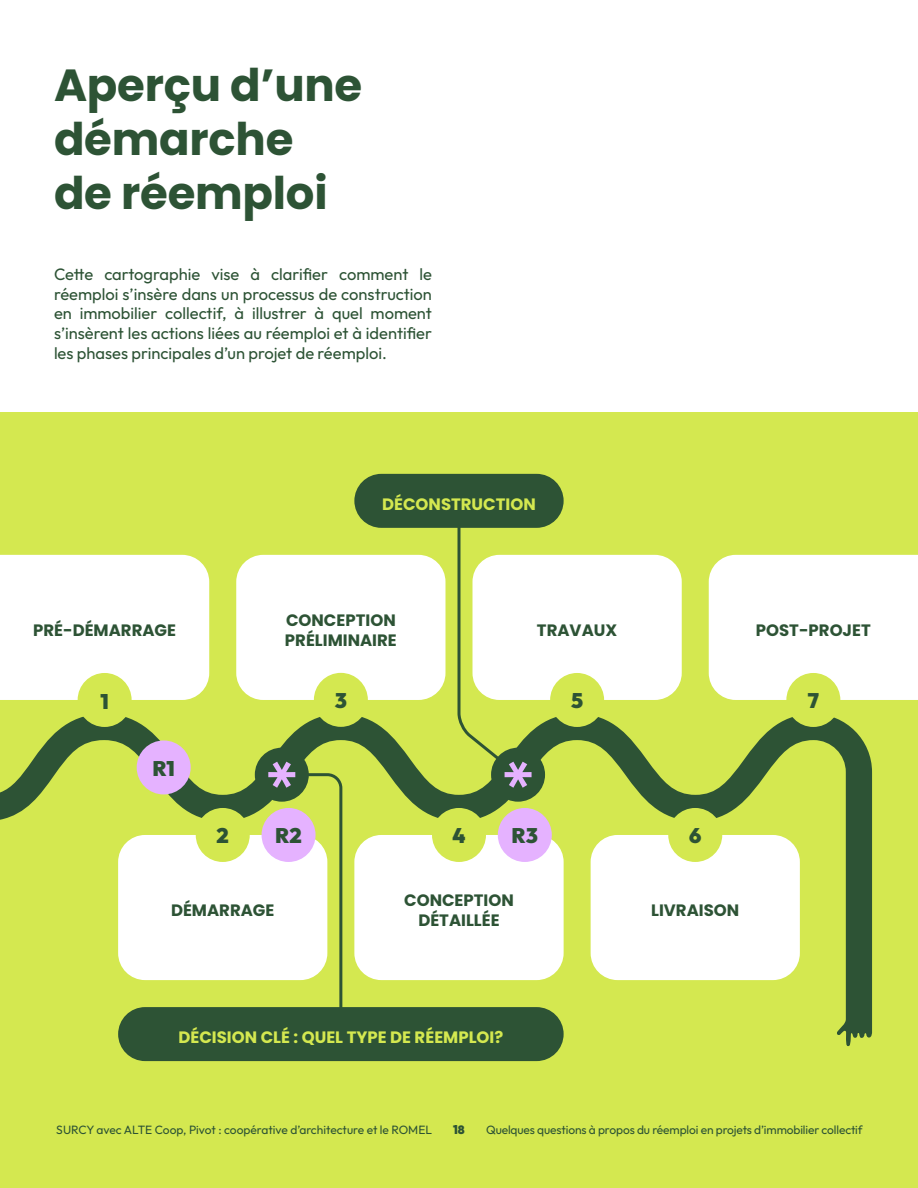
<style>
.page{position:relative;width:918px;height:1188px;background:#fff}
.page>*{position:absolute;margin:0;border:0;box-sizing:border-box;transform-origin:0 0}
.t1{font:700 45px/54px "Poppins";letter-spacing:-.005em;color:#2d5335}
.t2{font:900 21px "Outfit";color:#2d5335}
.t3{font:16.5px/19.8px "Outfit";color:#2d5335;text-align:justify}
.t4{font:700 16.5px/19.8px "Poppins";color:#2d5335}
.t5{font:700 16.5px "Poppins";color:#d4e850}
.t6{font:12px "Outfit";letter-spacing:-.01em;color:#2d5335}
.t7{font:900 12px "Outfit";color:#2d5335}
</style>
<div class="page">
<div style="left:0;top:413px;width:918px;height:775px;background:#d4e850"></div>
<div style="left:472px;top:555px;width:210px;height:145px;background:#fff;border-radius:27px"></div>
<div style="left:709px;top:555px;width:209px;height:145px;background:#fff"></div>
<div style="left:0;top:555px;width:209px;height:145px;background:#fff"></div>
<div style="left:236px;top:555px;width:210px;height:145px;background:#fff;border-radius:27px"></div>
<svg style="left:0;top:716px;width:872px;height:330px"></svg>
<div style="left:78px;top:673px;width:54px;height:54px;background:#d4e850;border-radius:50%"></div>
<div style="left:137px;top:740px;width:54px;height:54px;background:#e5b2ff;border-radius:50%"></div>
<div style="left:262px;top:808px;width:54px;height:54px;background:#e5b2ff;border-radius:50%"></div>
<div style="left:498px;top:808px;width:54px;height:54px;background:#e5b2ff;border-radius:50%"></div>
<div style="left:196px;top:808px;width:54px;height:54px;background:#d4e850;border-radius:50%"></div>
<div style="left:432px;top:808px;width:54px;height:54px;background:#d4e850;border-radius:50%"></div>
<div style="left:668px;top:808px;width:54px;height:54px;background:#d4e850;border-radius:50%"></div>
<div style="left:314px;top:673px;width:54px;height:54px;background:#d4e850;border-radius:50%"></div>
<div style="left:550px;top:673px;width:54px;height:54px;background:#d4e850;border-radius:50%"></div>
<div style="left:786px;top:673px;width:54px;height:54px;background:#d4e850;border-radius:50%"></div>
<div style="left:255px;top:748px;width:54px;height:54px;background:#2d5335;border-radius:50%"></div>
<svg style="left:268px;top:762px;width:84px;height:245px"></svg>
<div style="left:118px;top:1007px;width:446px;height:54px;background:#2d5335;border-radius:27px"></div>
<div style="left:354px;top:474px;width:210px;height:54px;background:#2d5335;border-radius:27px"></div>
<div style="left:491px;top:748px;width:54px;height:54px;background:#2d5335;border-radius:50%"></div>
<svg style="left:448px;top:527px;width:84px;height:261px"></svg>
<h1 class="t1" style="left:54px;top:59px;width:310px">Aperçu d’une démarche de réemploi</h1>
<p class="t3" style="left:54px;top:264px;width:380px">Cette cartographie vise à clarifier comment le réemploi s’insère dans un processus de construction en immobilier collectif, à illustrer à quel moment s’insèrent les actions liées au réemploi et à identifier les phases principales d’un projet de réemploi.</p>
<p class="t5" style="left:382px;top:494px;width:155px">DÉCONSTRUCTION</p>
<p class="t4" style="left:33px;top:620px;width:144px">PRÉ-DÉMARRAGE</p>
<p class="t2" style="left:100px;top:687px;width:10px">1</p>
<p class="t2" style="left:152px;top:754px;width:24px">R1</p>
<p class="t4" style="left:285px;top:611px;width:113px">CONCEPTION<br>PRÉLIMINAIRE</p>
<p class="t4" style="left:537px;top:620px;width:82px">TRAVAUX</p>
<p class="t4" style="left:756px;top:620px;width:116px">POST-PROJET</p>
<p class="t2" style="left:335px;top:687px;width:14px">3</p>
<p class="t2" style="left:571px;top:687px;width:14px">5</p>
<p class="t2" style="left:808px;top:687px;width:13px">7</p>
<p class="t2" style="left:217px;top:822px;width:14px">2</p>
<p class="t2" style="left:275px;top:822px;width:28px">R2</p>
<p class="t2" style="left:453px;top:822px;width:14px">4</p>
<p class="t2" style="left:512px;top:822px;width:28px">R3</p>
<p class="t2" style="left:689px;top:822px;width:14px">6</p>
<p class="t4" style="left:171px;top:901px;width:105px">DÉMARRAGE</p>
<p class="t4" style="left:404px;top:891px;width:111px;text-align:center">CONCEPTION<br>DÉTAILLÉE</p>
<p class="t5" style="left:178px;top:1027px;width:326px">DÉCISION CLÉ : QUEL TYPE DE RÉEMPLOI?</p>
<p class="t4" style="left:651px;top:901px;width:90px">LIVRAISON</p>
<p class="t6" style="left:56px;top:1122px;width:377px">SURCY avec ALTE Coop, Pivot : coopérative d’architecture et le ROMEL</p>
<p class="t7" style="left:453px;top:1122px;width:13px">18</p>
<p class="t6" style="left:486px;top:1122px;width:378px">Quelques questions à propos du réemploi en projets d’immobilier collectif</p>
</div>
